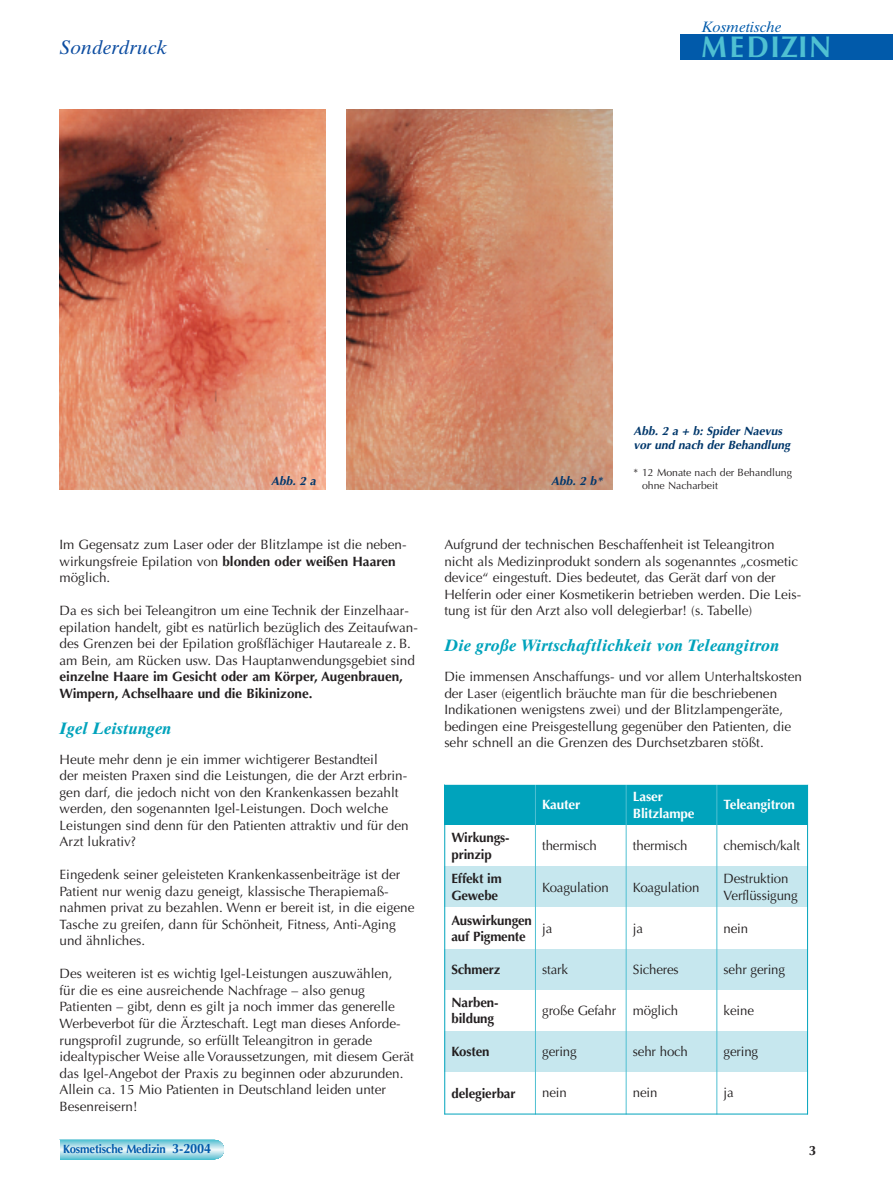
<style>
.page{position:relative;width:893px;height:1191px;background:#fff}
.page>*{position:absolute;margin:0;border:0;box-sizing:border-box;transform-origin:0 0}
.t1{font:700 30px "Optima";letter-spacing:.05em;color:#4fc0d2;scale:.95 1}
.t2{font:italic 19.5px "Times Ten";color:#0d4da1}
.t3{font:italic 700 16.5px "Times Ten";color:#00a3bc}
.t4{font:italic 15px "Times Ten";color:#015aaa}
.t5{font:13.5px/16.5px "Optima";color:#231f20}
.t6{font:700 13.5px/16.5px "Optima";letter-spacing:-.01em;color:#231f20}
.t7{font:700 13.5px/16.5px "Optima";letter-spacing:-.01em;color:#fff}
.t8{font:italic 700 12px/13.5px "Optima";color:#00376b}
.t9{font:700 12px "Optima";letter-spacing:-.015em;color:#015aaa;scale:.95 1}
.t10{font:10.5px/13.5px "Optima";color:#231f20}
.s1{font-weight:700}
.s2{font-size:13.5px}
</style>
<div class="page">
<div style="left:680px;top:34px;width:213px;height:26px;background:#015aaa"></div>
<div style="left:51px;top:1140px;width:173px;height:19px;background:#72c9d8;border-radius:10px"></div>
<div style="left:51px;top:1140px;width:173px;height:18px;background:#56c3d3;border-radius:10px"></div>
<div style="left:51px;top:1141px;width:173px;height:17px;background:#74cad9;border-radius:10px"></div>
<svg style="left:60px;top:1141px;width:163px;height:16px"></svg>
<div style="left:51px;top:1143px;width:173px;height:12px;background:#8dd2df"></div>
<div style="left:51px;top:1144px;width:173px;height:11px;background:#a5dae5"></div>
<div style="left:51px;top:1145px;width:173px;height:9px;background:#b7e1eb"></div>
<div style="left:51px;top:1145px;width:173px;height:8px;background:#aedde8"></div>
<div style="left:51px;top:1146px;width:173px;height:7px;background:#c1e5ec"></div>
<div style="left:51px;top:1147px;width:173px;height:5px;background:#d7eef2"></div>
<hr style="left:51px;top:1147px;width:173px;height:4px;background:#ceeaf1">
<hr style="left:51px;top:1148px;width:173px;height:3px;background:#d8eef3">
<hr style="left:51px;top:1148px;width:173px;height:2px;background:#e5f4f8">
<hr style="left:51px;top:1149px;width:173px;height:1px;background:#eff8fa">
<div style="left:47px;top:1140px;width:13px;height:19px;background:#fff"></div>
<img style="left:60px;top:109px;width:265px;height:380px">
<img style="left:347px;top:109px;width:265px;height:380px">
<div style="left:444px;top:784px;width:91px;height:41px;background:#00a3bc"></div>
<div style="left:535px;top:784px;width:91px;height:41px;background:#00a3bc"></div>
<div style="left:626px;top:784px;width:91px;height:41px;background:#00a3bc"></div>
<div style="left:717px;top:784px;width:91px;height:41px;background:#00a3bc"></div>
<div style="left:444px;top:866px;width:91px;height:41px;background:#c6e7ee"></div>
<div style="left:535px;top:866px;width:91px;height:41px;background:#c6e7ee"></div>
<div style="left:626px;top:866px;width:91px;height:41px;background:#c6e7ee"></div>
<div style="left:717px;top:866px;width:91px;height:41px;background:#c6e7ee"></div>
<div style="left:444px;top:949px;width:91px;height:41px;background:#c6e7ee"></div>
<div style="left:535px;top:949px;width:91px;height:41px;background:#c6e7ee"></div>
<div style="left:626px;top:949px;width:91px;height:41px;background:#c6e7ee"></div>
<div style="left:717px;top:949px;width:91px;height:41px;background:#c6e7ee"></div>
<div style="left:444px;top:1031px;width:91px;height:41px;background:#c6e7ee"></div>
<div style="left:535px;top:1031px;width:91px;height:41px;background:#c6e7ee"></div>
<div style="left:626px;top:1031px;width:91px;height:41px;background:#c6e7ee"></div>
<div style="left:717px;top:1031px;width:91px;height:41px;background:#c6e7ee"></div>
<hr style="left:444px;top:784px;width:1px;height:330px;background:#00a3bc">
<hr style="left:535px;top:784px;width:1px;height:330px;background:#4fc0d2">
<hr style="left:626px;top:784px;width:1px;height:330px;background:#4fc0d2">
<hr style="left:716px;top:784px;width:1px;height:330px;background:#4fc0d2">
<hr style="left:807px;top:784px;width:1px;height:330px;background:#00a3bc">
<hr style="left:444px;top:784px;width:364px;height:1px;background:#fff">
<hr style="left:444px;top:1113px;width:364px;height:1px;background:#00a3bc">
<h2 class="t2" style="left:60px;top:40px;width:109px">Sonderdruck</h2>
<p class="t4" style="left:702px;top:21px;width:81px">Kosmetische</p>
<h1 class="t1" style="left:702px;top:35px;width:138px">MEDIZIN</h1>
<p class="t8" style="left:271px;top:475px;width:46px">Abb. 2 a</p>
<p class="t8" style="left:551px;top:475px;width:53px">Abb. 2 b*</p>
<p class="t8" style="left:634px;top:425px;width:158px">Abb. 2 a + b: Spider Naevus vor und nach der Behandlung</p>
<p class="t10" style="left:642px;top:466px;width:151px;text-indent:-9px">* 12 Monate nach der Behandlung ohne Nacharbeit</p>
<p class="t5" style="left:60px;top:538px;width:348px">Im Gegensatz zum Laser oder der Blitzlampe ist die neben&shy;wirkungsfreie Epilation von <span class="s1">blonden oder weißen Haaren </span>möglich.</p>
<p class="t5" style="left:60px;top:604px;width:360px">Da es sich bei Teleangitron um eine Technik der Einzelhaar&shy;epilation handelt, gibt es natürlich bezüglich des Zeitaufwan&shy;des Grenzen bei der Epilation großflächiger Hautareale z. B. am Bein, am Rücken usw. Das Hauptanwendungsgebiet sind</p>
<p class="t6" style="left:60px;top:670px;width:345px">einzelne Haare im Gesicht oder am Körper, Augenbrauen,<br>Wimpern, Achselhaare und die Bikinizone.</p>
<p class="t3" style="left:60px;top:721px;width:113px">Igel Leistungen</p>
<p class="t5" style="left:60px;top:752px;width:351px">Heute mehr denn je ein immer wichtigerer Bestandteil<br>der meisten Praxen sind die Leistungen, die der Arzt erbrin&shy;gen darf, die jedoch nicht von den Krankenkassen bezahlt werden, den sogenannten Igel-Leistungen. Doch welche Leistungen sind denn für den Patienten attraktiv und für den Arzt lukrativ?</p>
<p class="t5" style="left:60px;top:868px;width:356px">Eingedenk seiner geleisteten Krankenkassenbeiträge ist der Patient nur wenig dazu geneigt, klassische Therapiemaß&shy;nahmen privat zu bezahlen. Wenn er bereit ist, in die eigene Tasche zu greifen, dann für Schönheit, Fitness, Anti-Aging und ähnliches.</p>
<p class="t5" style="left:60px;top:967px;width:356px">Des weiteren ist es wichtig Igel-Leistungen auszuwählen,<br>für die es eine ausreichende Nachfrage – also genug Patienten – gibt, denn es gilt ja noch immer das generelle Werbeverbot für die Ärzteschaft. Legt man dieses Anforde&shy;rungsprofil zugrunde, so erfüllt Teleangitron in gerade idealtypischer Weise alle Voraussetzungen, mit diesem Gerät das Igel-Angebot der Praxis zu beginnen oder abzurunden.<br>Allein ca. 15 Mio Patienten in Deutschland leiden unter Besenreisern!</p>
<p class="t5" style="left:444px;top:538px;width:358px">Aufgrund der technischen Beschaffenheit ist Teleangitron nicht als Medizinprodukt sondern als sogenanntes „cosmetic device“ eingestuft. Dies bedeutet, das Gerät darf von der Helferin oder einer Kosmetikerin betrieben werden. Die Leis&shy;tung ist für den Arzt also voll delegierbar! (s. Tabelle)</p>
<p class="t3" style="left:444px;top:639px;width:336px">Die große Wirtschaftlichkeit von Teleangitron</p>
<p class="t5" style="left:444px;top:670px;width:359px">Die immensen Anschaffungs- und vor allem Unterhaltskosten der Laser (eigentlich bräuchte man für die beschriebenen Indikationen wenigstens zwei) und der Blitzlampengeräte, bedingen eine Preisgestellung gegenüber den Patienten, die sehr schnell an die Grenzen des Durchsetzbaren stößt.</p>
<p class="t7" style="left:542px;top:798px;width:40px">Kauter</p>
<p class="t7" style="left:633px;top:789px;width:63px">Laser<br>Blitzlampe</p>
<p class="t7" style="left:724px;top:798px;width:73px">Teleangitron</p>
<p class="t6" style="left:451px;top:830px;width:60px">Wirkungs&shy;prinzip</p>
<p class="t5" style="left:542px;top:839px;width:56px">thermisch</p>
<p class="t5" style="left:633px;top:839px;width:56px">thermisch</p>
<p class="t5" style="left:724px;top:839px;width:78px">chemisch/kalt</p>
<p class="t6" style="left:451px;top:872px;width:52px">Effekt im<br>Gewebe</p>
<p class="t5" style="left:542px;top:880px;width:68px">Koagulation</p>
<p class="t5" style="left:633px;top:880px;width:68px">Koagulation</p>
<p class="t5" style="left:724px;top:871px;width:76px">Destruktion<br>Verflüssigung</p>
<p class="t6" style="left:451px;top:913px;width:82px">Auswirkungen auf Pigmente</p>
<p class="t5" style="left:542px;top:921px;width:12px">ja</p>
<p class="t5" style="left:633px;top:921px;width:12px">ja</p>
<p class="t5" style="left:724px;top:921px;width:26px">nein</p>
<p class="t6" style="left:451px;top:962px;width:51px">Schmerz</p>
<p class="t5" style="left:542px;top:962px;width:27px">stark</p>
<p class="t5" style="left:633px;top:962px;width:47px">Sicheres</p>
<p class="t5" style="left:724px;top:962px;width:63px">sehr gering</p>
<p class="t6" style="left:451px;top:995px;width:48px">Narben&shy;bildung</p>
<p class="t5" style="left:542px;top:1003px;width:137px">große Gefahr möglich</p>
<p class="t5" style="left:724px;top:1003px;width:32px">keine</p>
<p class="t6" style="left:451px;top:1044px;width:40px">Kosten</p>
<p class="t5" style="left:542px;top:1044px;width:36px">gering</p>
<p class="t5" style="left:633px;top:1044px;width:56px">sehr hoch</p>
<p class="t5" style="left:724px;top:1044px;width:36px">gering</p>
<p class="t6" style="left:451px;top:1086px;width:66px">delegierbar</p>
<p class="t5" style="left:542px;top:1086px;width:26px">nein</p>
<p class="t5" style="left:633px;top:1086px;width:26px">nein</p>
<p class="t5" style="left:724px;top:1086px;width:12px">ja</p>
<p class="t9" style="left:63px;top:1143px;width:157px">Kosmetische Medizin <span class="s2">3-2004</span></p>
<p class="t6" style="left:809px;top:1143px;width:9px">3</p>
</div>
